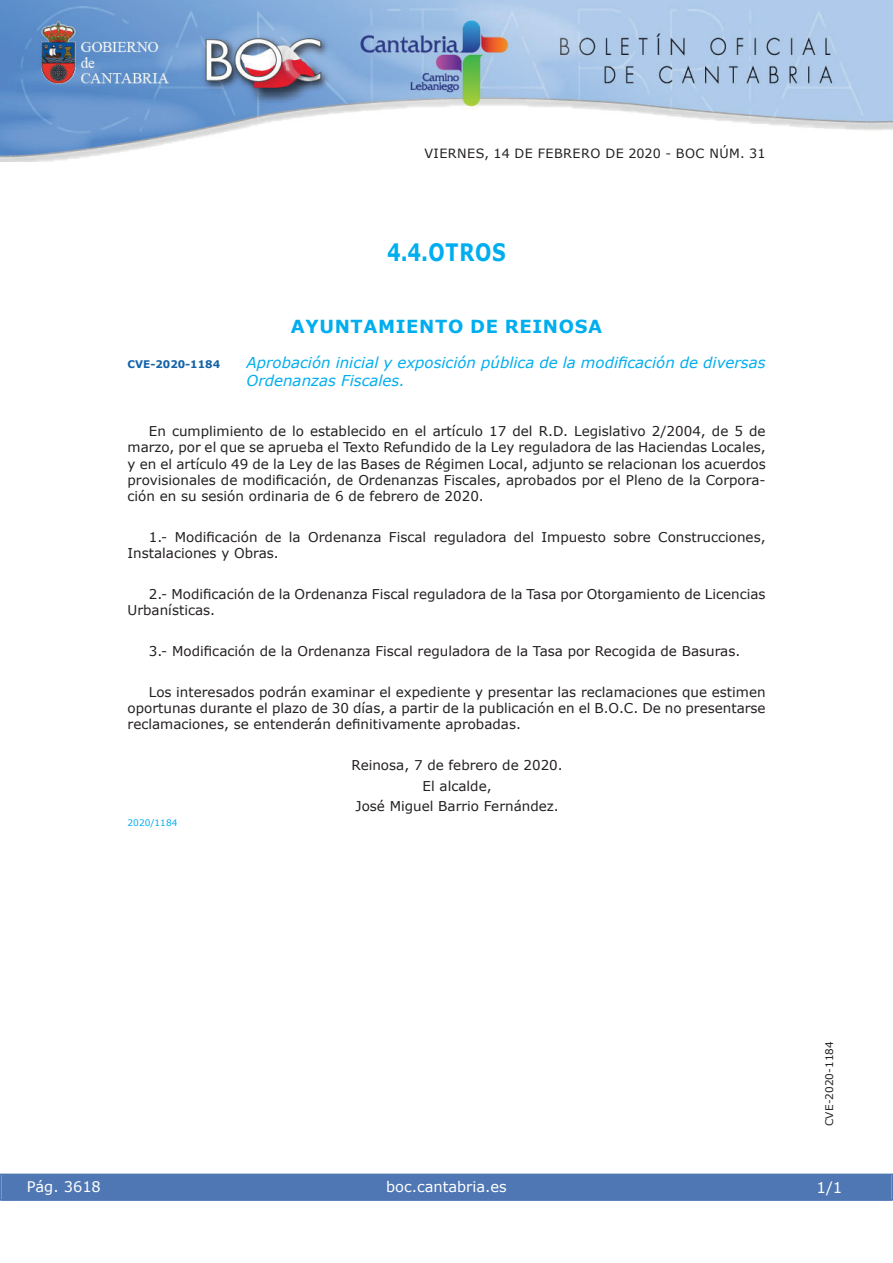
<style>
.page{position:relative;width:893px;height:1263px;background:#fff}
.page>*{position:absolute;margin:0;border:0;box-sizing:border-box;transform-origin:0 0}
.t1{font:700 24px "Verdana";letter-spacing:.035em;color:#00aeef;scale:.8 1}
.t2{font:700 18px "Verdana";letter-spacing:.035em;color:#00aeef}
.t3{font:italic 15px/18px "Verdana";color:#00aeef}
.t4{font:15px "Verdana";color:#fff}
.t5{font:14.55px "Verdana";color:#fff}
.t6{font:13.5px/16.2px "Verdana";color:#231f20;text-align:justify}
.t7{font:12.75px "Verdana";letter-spacing:.035em;color:#231f20}
.t8{font:10.5px "Verdana";color:#231f20}
.t9{font:700 10.5px "Verdana";color:#1263a9}
.t10{font:9px "Verdana";color:#00aeef}
</style>
<div class="page">
<img style="left:0;top:0;width:893px;height:161px">
<div style="left:1px;top:1174px;width:890px;height:27px;background:#4f77b3"></div>
<div style="left:0;top:1174px;width:893px;height:27px;border:1px solid #4f77b3"></div>
<p class="t7" style="left:424px;top:145px;width:343px">VIERNES, 14 DE FEBRERO DE 2020 - BOC NÚM. 31</p>
<h1 class="t1" style="left:387px;top:237px;width:150px">4.4.OTROS</h1>
<h2 class="t2" style="left:291px;top:315px;width:313px">AYUNTAMIENTO DE REINOSA</h2>
<p class="t9" style="left:128px;top:357px;width:94px">CVE-2020-1184</p>
<p class="t3" style="left:247px;top:353px;width:520px">Aprobación inicial y exposición pública de la modificación de diversas<br>Ordenanzas Fiscales.</p>
<p class="t6" style="left:128px;top:423px;width:640px;text-indent:21px">En cumplimiento de lo establecido en el artículo 17 del R.D. Legislativo 2/2004, de 5 de marzo, por el que se aprueba el Texto Refundido de la Ley reguladora de las Haciendas Locales, y en el artículo 49 de la Ley de las Bases de Régimen Local, adjunto se relacionan los acuerdos provisionales de modificación, de Ordenanzas Fiscales, aprobados por el Pleno de la Corpora&shy;ción en su sesión ordinaria de 6 de febrero de 2020.</p>
<p class="t6" style="left:128px;top:528px;width:639px;text-indent:21px">1.- Modificación de la Ordenanza Fiscal reguladora del Impuesto sobre Construcciones,<br>Instalaciones y Obras.</p>
<p class="t6" style="left:128px;top:586px;width:639px;text-indent:21px">2.- Modificación de la Ordenanza Fiscal reguladora de la Tasa por Otorgamiento de Licencias<br>Urbanísticas.</p>
<p class="t6" style="left:149px;top:643px;width:593px">3.- Modificación de la Ordenanza Fiscal reguladora de la Tasa por Recogida de Basuras.</p>
<p class="t6" style="left:128px;top:684px;width:639px;text-indent:21px">Los interesados podrán examinar el expediente y presentar las reclamaciones que estimen oportunas durante el plazo de 30 días, a partir de la publicación en el B.O.C. De no presentarse reclamaciones, se entenderán definitivamente aprobadas.</p>
<p class="t6" style="left:352px;top:755px;width:213px;line-height:20.4px;text-align:center">Reinosa, 7 de febrero de 2020.<br>El alcalde,<br>José Miguel Barrio Fernández.</p>
<p class="t10" style="left:128px;top:817px;width:51px">2020/1184</p>
<p class="t5" style="left:27px;top:1177px;width:76px">Pág. 3618</p>
<p class="t5" style="left:386px;top:1178px;width:122px">boc.cantabria.es</p>
<p class="t8" style="left:823px;top:1126px;width:87px;rotate:-90deg">CVE-2020-1184</p>
<p class="t4" style="left:816px;top:1178px;width:27px">1/1</p>
</div>
